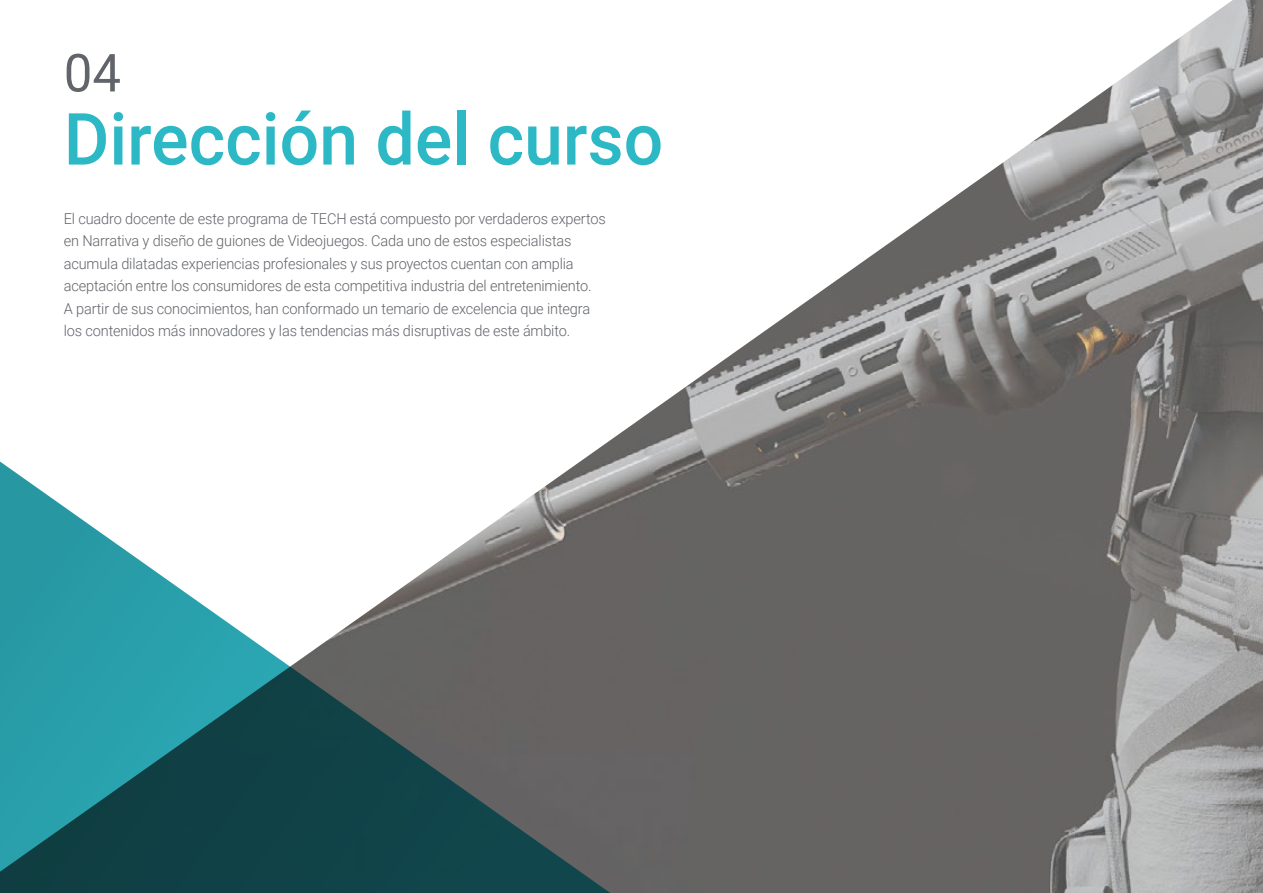
<style>
.page{position:relative;width:1263px;height:893px;background:#fff}
.page>*{position:absolute;margin:0;border:0;box-sizing:border-box;transform-origin:0 0}
.t1{font:500 72px "Roboto";color:#2db8c5}
.t2{font:52.5px "Roboto";color:#61646a}
.t3{font:300 15px/22.5px "Roboto";letter-spacing:-.01em;color:#61646a}
</style>
<div class="page">
<img style="left:602px;top:0;width:661px;height:893px">
<svg style="left:0;top:446px;width:640px;height:447px"></svg>
<h2 class="t2" style="left:64px;top:36px;width:59px">04</h2>
<h1 class="t1" style="left:64px;top:89px;width:601px">Dirección del curso</h1>
<p class="t3" style="left:64px;top:207px;width:543px">El cuadro docente de este programa de TECH está compuesto por verdaderos expertos en Narrativa y diseño de guiones de Videojuegos. Cada uno de estos especialistas acumula dilatadas experiencias profesionales y sus proyectos cuentan con amplia aceptación entre los consumidores de esta competitiva industria del entretenimiento.<br>A partir de sus conocimientos, han conformado un temario de excelencia que integra los contenidos más innovadores y las tendencias más disruptivas de este ámbito.</p>
</div>
